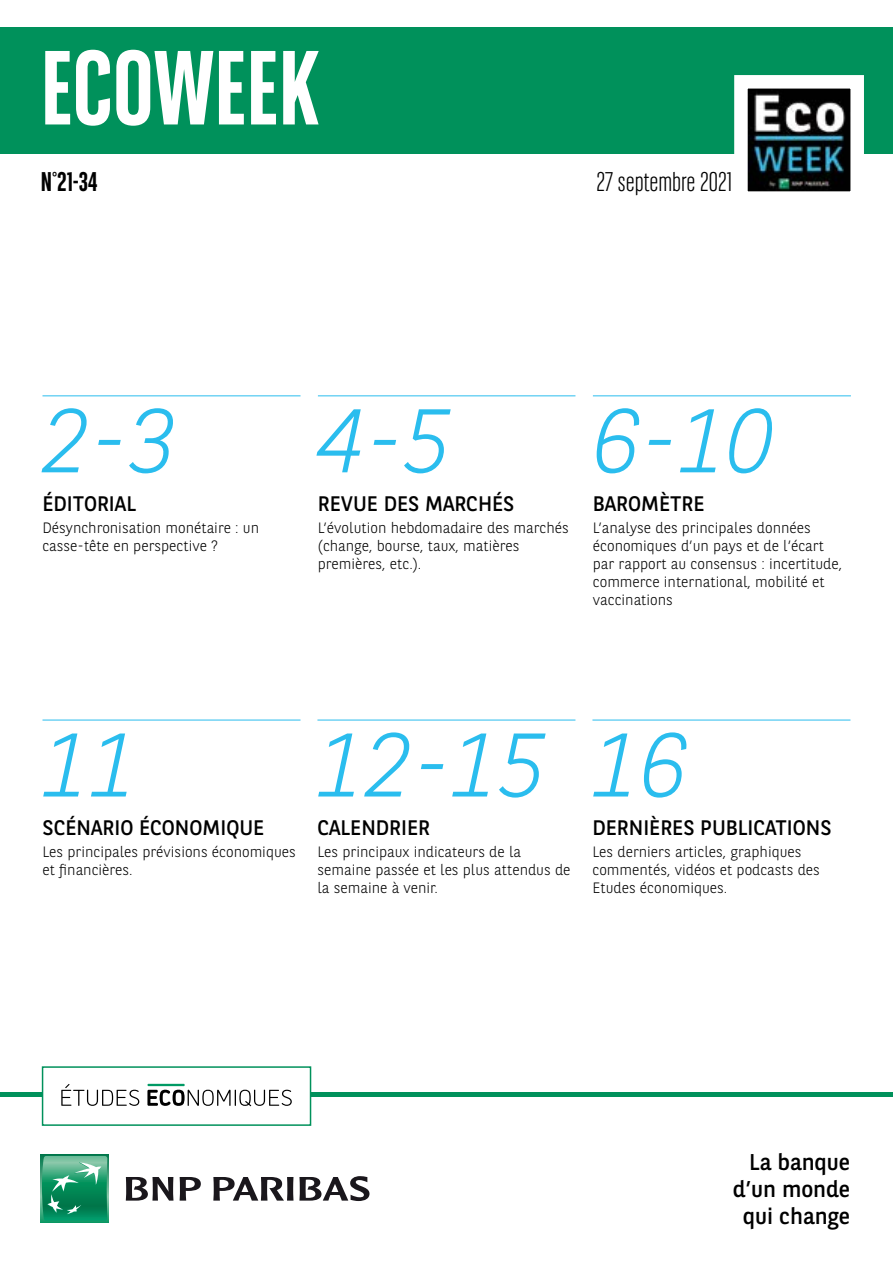
<style>
.page{position:relative;width:893px;height:1263px;background:#fff}
.page>*{position:absolute;margin:0;border:0;box-sizing:border-box;transform-origin:0 0}
.t1{font:700 105px "BNPP Sans Condensed";color:#fff}
.t2{font:italic 300 90px "BNPP Sans";color:#2abdee}
.t3{font:300 27px "BNPP Sans Condensed";color:#000}
.t4{font:700 27px "BNPP Sans Condensed";color:#000}
.t5{font:22.8px/27.3px "BNPP Sans";color:#000;text-align:right}
.t6{font:21px "BNPP Sans";color:#000}
.t7{font:300 15px/18px "BNPP Sans";color:#000}
</style>
<div class="page">
<div style="left:1px;top:27px;width:892px;height:127px;background:#00915b"></div>
<hr style="left:0;top:1093px;width:893px;height:4px;background:#00915b">
<svg style="left:41px;top:1155px;width:68px;height:68px"></svg>
<svg style="left:42px;top:1156px;width:65px;height:64px"></svg>
<svg style="left:126px;top:1177px;width:47px;height:23px"></svg>
<svg style="left:180px;top:1177px;width:21px;height:23px"></svg>
<svg style="left:213px;top:1176px;width:156px;height:25px"></svg>
<svg style="left:734px;top:75px;width:130px;height:117px"></svg>
<div style="left:42px;top:1066px;width:269px;height:60px;background:#fff;border:2px solid #00915b"></div>
<svg style="left:61px;top:1084px;width:78px;height:22px"></svg>
<svg style="left:147px;top:1084px;width:145px;height:22px"></svg>
<hr style="left:42px;top:395px;width:258px;height:1px;background:#2abdee">
<hr style="left:42px;top:720px;width:258px;height:1px;background:#2abdee">
<hr style="left:317px;top:720px;width:258px;height:1px;background:#2abdee">
<hr style="left:592px;top:720px;width:258px;height:1px;background:#2abdee">
<hr style="left:318px;top:395px;width:257px;height:1px;background:#2abdee">
<hr style="left:593px;top:395px;width:258px;height:1px;background:#2abdee">
<h1 class="t1" style="left:41px;top:27px;width:280px">ECOWEEK</h1>
<h3 class="t4" style="left:41px;top:166px;width:58px">N°21-34</h3>
<h3 class="t3" style="left:596px;top:165px;width:137px">27 septembre 2021</h3>
<h2 class="t2" style="left:42px;top:379px;width:136px">2-3</h2>
<h3 class="t6" style="left:42px;top:489px;width:95px">ÉDITORIAL</h3>
<p class="t7" style="left:42px;top:518px;width:218px">Désynchronisation monétaire : un casse-tête en perspective ?</p>
<h2 class="t2" style="left:318px;top:379px;width:136px">4-5</h2>
<h3 class="t6" style="left:318px;top:489px;width:198px">REVUE DES MARCHÉS</h3>
<p class="t7" style="left:318px;top:518px;width:252px">L’évolution hebdomadaire des marchés (change, bourse, taux, matières premières, etc.).</p>
<h2 class="t2" style="left:593px;top:379px;width:183px">6-10</h2>
<h3 class="t6" style="left:593px;top:489px;width:113px">BAROMÈTRE</h3>
<p class="t7" style="left:593px;top:518px;width:251px">L’analyse des principales données économiques d’un pays et de l’écart par rapport au consensus : incertitude, commerce international, mobilité et vaccinations</p>
<h2 class="t2" style="left:42px;top:704px;width:97px">11</h2>
<h3 class="t6" style="left:42px;top:813px;width:223px">SCÉNARIO ÉCONOMIQUE</h3>
<p class="t7" style="left:42px;top:842px;width:255px">Les principales prévisions économiques et financières.</p>
<h2 class="t2" style="left:317px;top:704px;width:231px">12-15</h2>
<h3 class="t6" style="left:317px;top:813px;width:114px">CALENDRIER</h3>
<p class="t7" style="left:317px;top:842px;width:255px">Les principaux indicateurs de la semaine passée et les plus attendus de la semaine à venir.</p>
<h2 class="t2" style="left:592px;top:704px;width:97px">16</h2>
<h3 class="t6" style="left:592px;top:813px;width:241px">DERNIÈRES PUBLICATIONS</h3>
<p class="t7" style="left:592px;top:842px;width:229px">Les derniers articles, graphiques commentés, vidéos et podcasts des<br>Etudes économiques.</p>
<h3 class="t5" style="left:733px;top:1147px;width:119px">La banque d’un monde qui change</h3>
</div>
